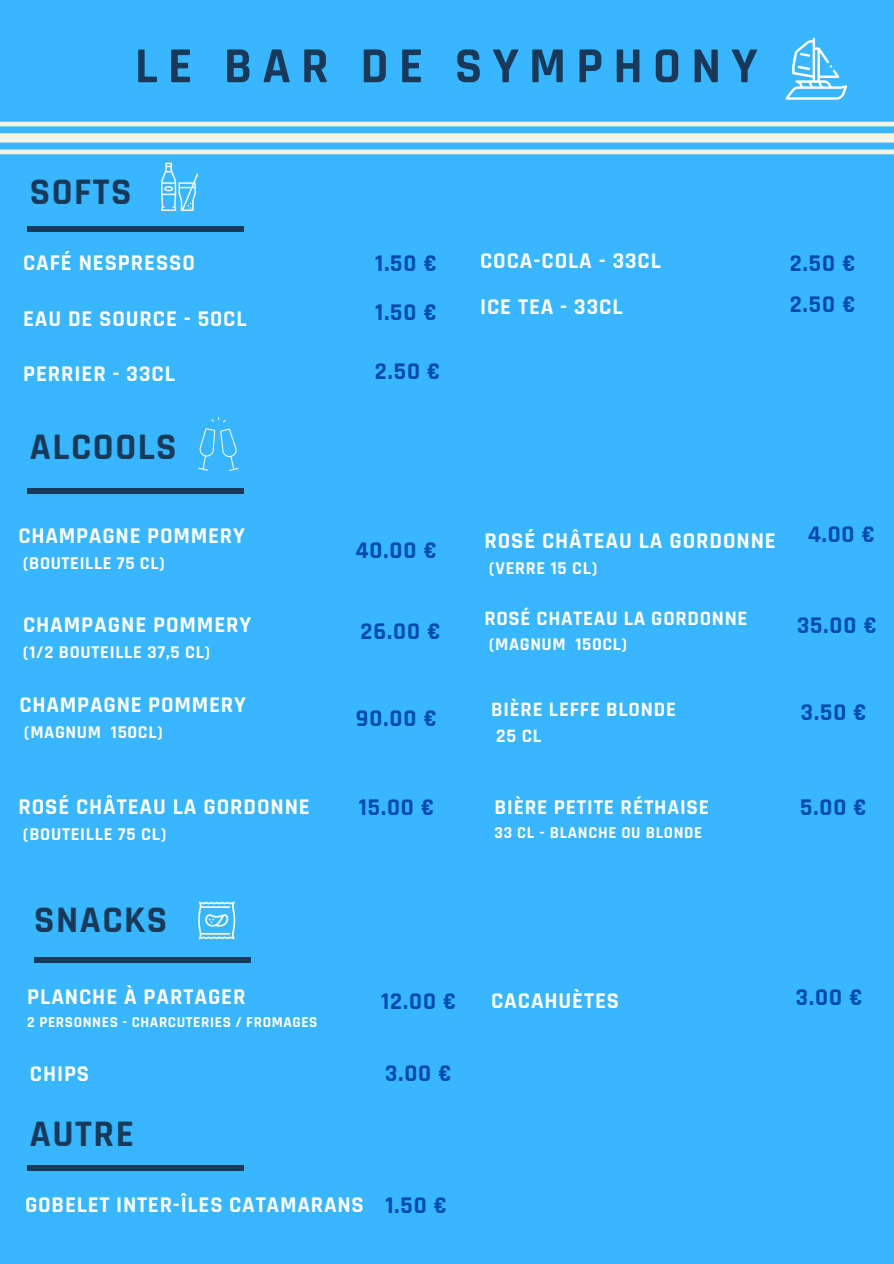
<style>
.page{position:relative;width:894px;height:1264px;background:#fff}
.page>*{position:absolute;margin:0;border:0;box-sizing:border-box;transform-origin:0 0}
.t1{font:700 50.85px "Rajdhani";letter-spacing:.2em;color:#183959}
.t2{font:700 37.95px "Rajdhani";letter-spacing:.04em;color:#183959}
.t3{font:700 24.3px "Rajdhani";letter-spacing:.04em;color:#004aad}
.t4{font:700 22.8px "Rajdhani";letter-spacing:.04em;color:#fff}
.t5{font:700 21.3px "Rajdhani";letter-spacing:.04em;color:#fff}
.t6{font:700 20.7px "Rajdhani";letter-spacing:.035em;color:#fff}
.t7{font:700 19.2px "Rajdhani";color:#fff}
.t8{font:700 18.3px "Rajdhani";letter-spacing:.04em;color:#fff}
.t9{font:700 18.15px "Rajdhani";letter-spacing:.035em;color:#fff}
.t10{font:700 16.8px "Rajdhani";letter-spacing:.04em;color:#fff}
.t11{font:700 15.3px "Rajdhani";letter-spacing:.04em;color:#fff}
</style>
<div class="page">
<div style="left:0;top:0;width:893px;height:1263px;background:#38b6ff"></div>
<svg style="left:0;top:122px;width:893px;height:32px"></svg>
<div style="left:27px;top:227px;width:217px;height:5px;background:#183959"></div>
<div style="left:34px;top:957px;width:217px;height:6px;background:#183959"></div>
<svg style="left:198px;top:428px;width:40px;height:43px"></svg>
<svg style="left:211px;top:417px;width:15px;height:5px"></svg>
<svg style="left:161px;top:163px;width:37px;height:48px"></svg>
<div style="left:27px;top:488px;width:217px;height:5px;background:#183959"></div>
<svg style="left:198px;top:901px;width:37px;height:38px"></svg>
<svg style="left:785px;top:38px;width:62px;height:62px"></svg>
<div style="left:27px;top:1164px;width:217px;height:6px;background:#183959"></div>
<p class="t1" style="left:135px;top:35px;width:624px">LE BAR DE SYMPHONY</p>
<p class="t2" style="left:30px;top:168px;width:103px">SOFTS</p>
<p class="t4" style="left:23px;top:249px;width:173px">CAFÉ NESPRESSO</p>
<p class="t4" style="left:23px;top:304px;width:225px">EAU DE SOURCE - 50CL</p>
<p class="t4" style="left:23px;top:360px;width:153px">PERRIER - 33CL</p>
<p class="t2" style="left:30px;top:424px;width:148px">ALCOOLS</p>
<p class="t4" style="left:18px;top:522px;width:228px">CHAMPAGNE POMMERY</p>
<p class="t8" style="left:23px;top:552px;width:143px">(BOUTEILLE 75 CL)</p>
<p class="t4" style="left:23px;top:611px;width:229px">CHAMPAGNE POMMERY</p>
<p class="t8" style="left:23px;top:641px;width:188px">(1/2 BOUTEILLE 37,5 CL)</p>
<p class="t4" style="left:19px;top:690px;width:228px">CHAMPAGNE POMMERY</p>
<p class="t8" style="left:24px;top:720px;width:140px">(MAGNUM 150CL)</p>
<p class="t4" style="left:18px;top:793px;width:293px">ROSÉ CHÂTEAU LA GORDONNE</p>
<p class="t8" style="left:23px;top:823px;width:145px">(BOUTEILLE 75 CL)</p>
<p class="t2" style="left:34px;top:896px;width:135px">SNACKS</p>
<p class="t3" style="left:375px;top:249px;width:63px">1.50 €</p>
<p class="t4" style="left:480px;top:246px;width:182px">COCA-COLA - 33CL</p>
<p class="t3" style="left:375px;top:297px;width:63px">1.50 €</p>
<p class="t3" style="left:375px;top:356px;width:67px">2.50 €</p>
<p class="t4" style="left:480px;top:293px;width:144px">ICE TEA - 33CL</p>
<p class="t3" style="left:789px;top:248px;width:67px">2.50 €</p>
<p class="t3" style="left:789px;top:289px;width:67px">2.50 €</p>
<p class="t3" style="left:355px;top:535px;width:83px">40.00 €</p>
<p class="t3" style="left:360px;top:617px;width:81px">26.00 €</p>
<p class="t3" style="left:356px;top:703px;width:83px">90.00 €</p>
<p class="t3" style="left:358px;top:792px;width:77px">15.00 €</p>
<p class="t4" style="left:484px;top:527px;width:293px">ROSÉ CHÂTEAU LA GORDONNE</p>
<p class="t8" style="left:489px;top:557px;width:110px">(VERRE 15 CL)</p>
<p class="t6" style="left:484px;top:605px;width:264px">ROSÉ CHATEAU LA GORDONNE</p>
<p class="t9" style="left:489px;top:632px;width:140px">(MAGNUM 150CL)</p>
<p class="t6" style="left:491px;top:696px;width:186px">BIÈRE LEFFE BLONDE</p>
<p class="t7" style="left:496px;top:724px;width:47px">25 CL</p>
<p class="t5" style="left:494px;top:794px;width:216px">BIÈRE PETITE RÉTHAISE</p>
<p class="t10" style="left:494px;top:822px;width:209px">33 CL - BLANCHE OU BLONDE</p>
<p class="t3" style="left:807px;top:519px;width:69px">4.00 €</p>
<p class="t3" style="left:796px;top:610px;width:81px">35.00 €</p>
<p class="t3" style="left:800px;top:697px;width:67px">3.50 €</p>
<p class="t3" style="left:800px;top:792px;width:68px">5.00 €</p>
<p class="t4" style="left:27px;top:982px;width:220px">PLANCHE À PARTAGER</p>
<p class="t11" style="left:27px;top:1012px;width:291px">2 PERSONNES - CHARCUTERIES / FROMAGES</p>
<p class="t4" style="left:30px;top:1059px;width:61px">CHIPS</p>
<p class="t2" style="left:30px;top:1110px;width:105px">AUTRE</p>
<p class="t3" style="left:381px;top:985px;width:77px">12.00 €</p>
<p class="t4" style="left:491px;top:986px;width:129px">CACAHUÈTES</p>
<p class="t3" style="left:795px;top:981px;width:68px">3.00 €</p>
<p class="t3" style="left:385px;top:1058px;width:68px">3.00 €</p>
<p class="t4" style="left:25px;top:1190px;width:340px">GOBELET INTER-ÎLES CATAMARANS</p>
<p class="t3" style="left:385px;top:1190px;width:63px">1.50 €</p>
</div>
